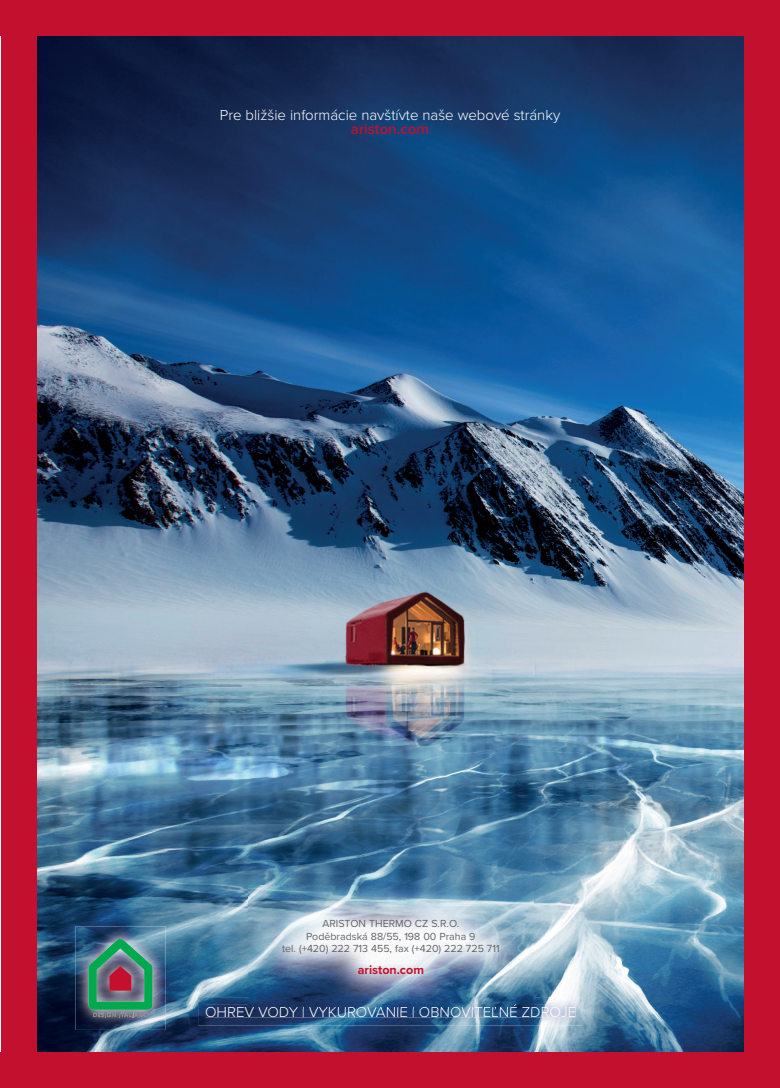
<style>
.page{position:relative;width:780px;height:1088px;background:#fff}
.page>*{position:absolute;margin:0;border:0;box-sizing:border-box;transform-origin:0 0}
.t1{font:300 15px "Proxima Nova";color:#fff}
.t2{font:600 15px "Proxima Nova";color:#c3102e}
.t3{font:700 12.5px "Proxima Nova";color:#c3102e}
.t4{font:10.62px/12.5px "Proxima Nova";color:#636366;text-align:center}
</style>
<div class="page">
<img style="left:36px;top:35px;width:708px;height:1017px">
<img style="left:198px;top:997px;width:385px;height:28px">
<img style="left:206px;top:1004px;width:369px;height:13px">
<div style="left:0;top:0;width:780px;height:35px;background:#c3102f"></div>
<div style="left:0;top:1052px;width:780px;height:36px;background:#c3102f"></div>
<div style="left:744px;top:0;width:36px;height:1088px;background:#c3102f"></div>
<div style="left:1px;top:0;width:35px;height:1088px;background:#c3102f"></div>
<img style="left:248px;top:885px;width:285px;height:119px">
<img style="left:248px;top:1004px;width:285px;height:4px">
<img style="left:75px;top:926px;width:90px;height:104px">
<svg style="left:89px;top:938px;width:63px;height:79px;background:#578475"></svg>
<h1 class="t1" style="left:220px;top:104px;width:342px">Pre bližšie informácie navštívte naše webové stránky</h1>
<h1 class="t2" style="left:351px;top:117px;width:79px">ariston.com</h1>
<p class="t4" style="left:282px;top:917px;width:219px">ARISTON THERMO CZ S.R.O.<br>Poděbradská 88/55, 198 00 Praha 9<br>tel. (+420) 222 713 455, fax (+420) 222 725 711</p>
<p class="t3" style="left:358px;top:960px;width:68px">ariston.com</p>
<h1 class="t1" style="left:205px;top:1001px;width:372px">OHREV VODY | VYKUROVANIE | OBNOVITEĽNÉ ZDROJE</h1>
</div>
